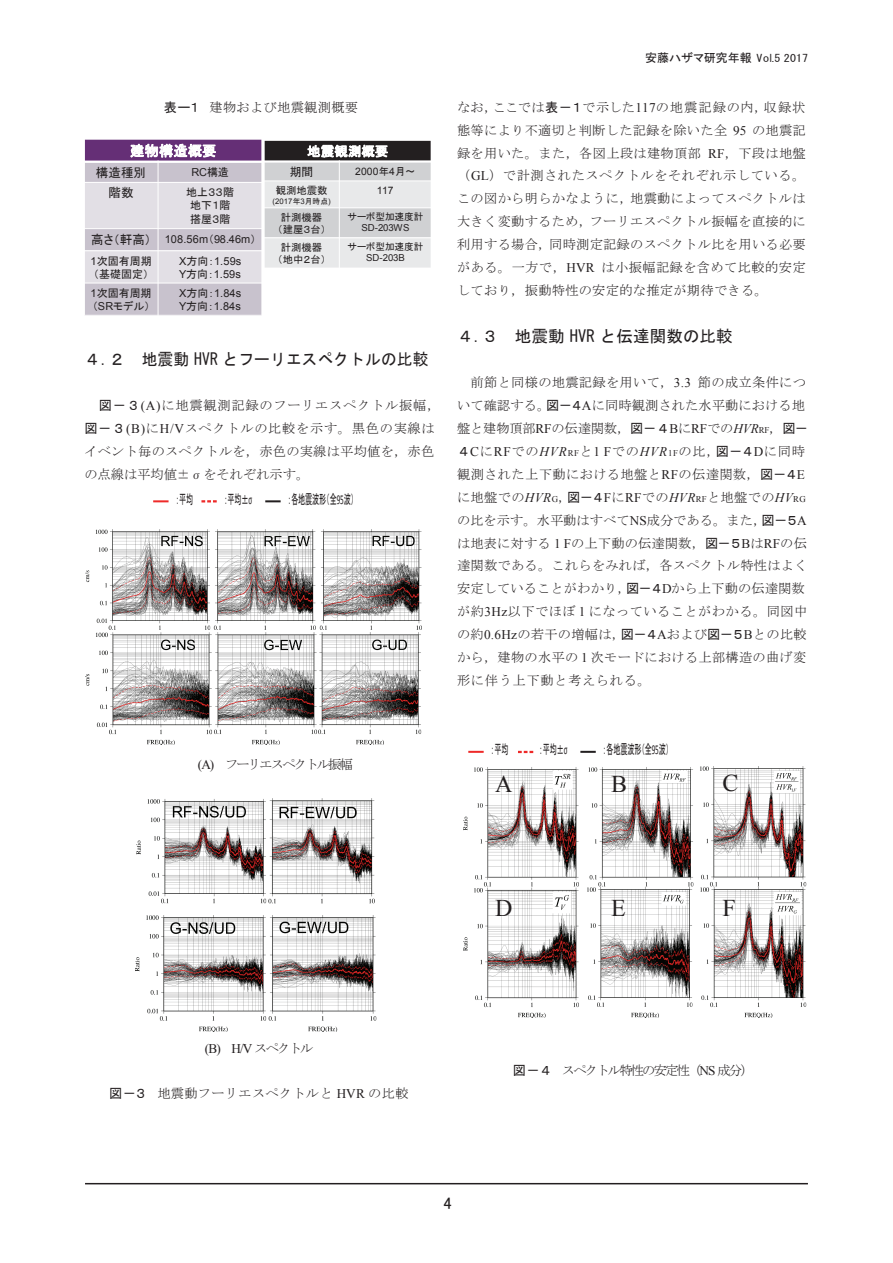
<style>
.page{position:relative;width:893px;height:1263px;background:#fff}
.page>*{position:absolute;margin:0;border:0;box-sizing:border-box;transform-origin:0 0}
.t1{font:24px "Times New Roman";color:#231f20}
.t2{font:16.5px "MS Gothic";letter-spacing:.01em;color:#231f20}
.t3{font:16.5px "MS P Gothic";color:#231f20}
.t4{font:14.1px "MS P Gothic";letter-spacing:.025em;color:#fff}
.t5{font:13.65px "MS P Gothic";letter-spacing:-.02em;color:#231f20;scale:.52 1}
.t6{font:13.2px/23px "MS Mincho";letter-spacing:.02em;color:#231f20}
.t7{font:13.2px "MS Mincho";letter-spacing:-.135em;color:#231f20}
.t8{font:13.2px "Times New Roman";color:#231f20}
.t9{font:13.2px "MS P Gothic";letter-spacing:.025em;color:#fff}
.t10{font:12.6px "MS P Gothic";color:#231f20}
.t11{font:12px "MS Gothic";color:#231f20}
.t12{font:11.85px "MS P Gothic";color:#231f20}
.t13{font:10.95px/12.9px "Arial";letter-spacing:.01em;color:#231f20}
.t14{font:10.95px/13.2px "MS P Gothic";color:#231f20}
.t15{font:10.35px/12.1px "MS P Gothic";color:#231f20;text-align:center}
.t16{font:10.35px "Arial";letter-spacing:.015em;color:#231f20}
.t17{font:9.6px "MS P Gothic";color:#231f20}
.t18{font:9.6px "Arial";letter-spacing:-.015em;color:#231f20}
.t19{font:7.8px "Arial";color:#231f20}
.s1{font-family:"MS Gothic"}
.s2{font-family:"MS P Gothic"}
.s3{font-family:"MS P Gothic";font-size:12.6px}
.s4{font-family:"Arial"}
.s5{font-family:"Times New Roman"}
.s6{font-family:"Calibri"}
.s7{font-size:10.5px}
.s8{font-family:"Times New Roman";font-style:italic}
.s9{font-family:"Times New Roman";font-size:8.85px}
.s10{font-family:"MS Mincho"}
</style>
<div class="page">
<div style="left:264px;top:140px;width:167px;height:21px;background:#231f20"></div>
<div style="left:264px;top:161px;width:75px;height:20px;background:#d0d1d3"></div>
<div style="left:339px;top:161px;width:92px;height:20px;background:#d0d1d3"></div>
<div style="left:264px;top:181px;width:75px;height:27px;background:#e8e9ea"></div>
<div style="left:339px;top:181px;width:92px;height:27px;background:#e8e9ea"></div>
<div style="left:264px;top:208px;width:75px;height:30px;background:#d0d1d3"></div>
<div style="left:339px;top:208px;width:92px;height:30px;background:#d0d1d3"></div>
<div style="left:264px;top:238px;width:75px;height:30px;background:#e8e9ea"></div>
<div style="left:339px;top:238px;width:92px;height:30px;background:#e8e9ea"></div>
<hr style="left:339px;top:160px;width:1px;height:108px;background:#fff">
<hr style="left:264px;top:160px;width:167px;height:3px;background:#fff">
<hr style="left:264px;top:181px;width:167px;height:1px;background:#fff">
<hr style="left:264px;top:207px;width:167px;height:1px;background:#fff">
<hr style="left:264px;top:237px;width:167px;height:1px;background:#fff">
<hr style="left:264px;top:140px;width:1px;height:128px;background:#fff">
<hr style="left:264px;top:140px;width:167px;height:1px;background:#fff">
<svg style="left:307px;top:145px;width:81px;height:16px"></svg>
<div style="left:84px;top:139px;width:178px;height:23px;background:#652f76"></div>
<div style="left:84px;top:162px;width:74px;height:20px;background:#c8c2cd"></div>
<div style="left:158px;top:162px;width:104px;height:20px;background:#c8c2cd"></div>
<div style="left:84px;top:182px;width:74px;height:47px;background:#e2dfe5"></div>
<div style="left:158px;top:182px;width:104px;height:47px;background:#e2dfe5"></div>
<div style="left:84px;top:229px;width:74px;height:22px;background:#c8c2cd"></div>
<div style="left:158px;top:229px;width:104px;height:22px;background:#c8c2cd"></div>
<div style="left:84px;top:251px;width:74px;height:32px;background:#e2dfe5"></div>
<div style="left:158px;top:251px;width:104px;height:32px;background:#e2dfe5"></div>
<div style="left:84px;top:283px;width:74px;height:32px;background:#c8c2cd"></div>
<div style="left:158px;top:283px;width:104px;height:32px;background:#c8c2cd"></div>
<hr style="left:158px;top:161px;width:1px;height:155px;background:#fff">
<hr style="left:84px;top:161px;width:178px;height:2px;background:#fff">
<hr style="left:84px;top:182px;width:178px;height:1px;background:#fff">
<hr style="left:84px;top:228px;width:178px;height:1px;background:#fff">
<hr style="left:84px;top:250px;width:178px;height:1px;background:#fff">
<hr style="left:84px;top:283px;width:178px;height:1px;background:#fff">
<hr style="left:84px;top:139px;width:1px;height:177px;background:#fff">
<hr style="left:261px;top:139px;width:1px;height:177px;background:#fff">
<hr style="left:84px;top:139px;width:178px;height:1px;background:#fff">
<svg style="left:130px;top:144px;width:86px;height:14px"></svg>
<svg style="left:468px;top:751px;width:16px;height:2px"></svg>
<svg style="left:580px;top:751px;width:16px;height:2px"></svg>
<svg style="left:153px;top:500px;width:16px;height:2px"></svg>
<svg style="left:265px;top:500px;width:16px;height:2px"></svg>
<svg style="left:201px;top:500px;width:16px;height:2px"></svg>
<svg style="left:518px;top:751px;width:15px;height:2px"></svg>
<hr style="left:85px;top:1183px;width:723px;height:1px;background:#231f20">
<img style="left:85px;top:529px;width:336px;height:215px">
<img style="left:136px;top:798px;width:241px;height:233px">
<img style="left:464px;top:766px;width:343px;height:252px">
<p class="t6" style="left:164px;top:95px;width:196px"><span class="s1">表ー１</span> 建物および地震観測概要</p>
<p class="t4" style="left:130px;top:144px;width:88px">建物構造概要</p>
<p class="t10" style="left:96px;top:166px;width:52px">構造種別</p>
<p class="t13" style="left:191px;top:165px;width:39px">RC<span class="s2">構造</span></p>
<p class="t10" style="left:109px;top:187px;width:27px">階数</p>
<p class="t14" style="left:186px;top:186px;width:49px;text-align:center">地上３３階地下１階搭屋３階</p>
<p class="t13" style="left:91px;top:232px;width:166px"><span class="s3">高さ（軒高）</span> 108.56m<span class="s2">（</span>98.46m<span class="s2">）</span></p>
<p class="t14" style="left:90px;top:254px;width:63px"><span class="s4">1</span>次固有周期（基礎固定）</p>
<p class="t13" style="left:179px;top:255px;width:64px">X<span class="s2">方向：</span>1.59s<br>Y<span class="s2">方向：</span>1.59s</p>
<p class="t14" style="left:90px;top:287px;width:63px"><span class="s4">1</span>次固有周期（<span class="s4">SR</span>モデル）</p>
<p class="t13" style="left:179px;top:287px;width:64px">X<span class="s2">方向：</span>1.84s<br>Y<span class="s2">方向：</span>1.84s</p>
<p class="t9" style="left:307px;top:145px;width:83px">地震観測概要</p>
<p class="t12" style="left:290px;top:165px;width:25px">期間</p>
<p class="t16" style="left:355px;top:164px;width:62px">2000<span class="s2">年</span>4<span class="s2">月～</span></p>
<p class="t15" style="left:276px;top:184px;width:53px">観測地震数</p>
<p class="t19" style="left:272px;top:196px;width:60px">(2017<span class="s2">年</span>3<span class="s2">月時点</span>)</p>
<p class="t16" style="left:377px;top:183px;width:18px">117</p>
<p class="t15" style="left:278px;top:211px;width:50px">計測機器（建屋３台）</p>
<p class="t17" style="left:347px;top:212px;width:78px">サーボ型加速度計</p>
<p class="t18" style="left:361px;top:222px;width:50px">SD-203WS</p>
<p class="t15" style="left:278px;top:241px;width:50px">計測機器（地中２台）</p>
<p class="t17" style="left:347px;top:242px;width:77px">サーボ型加速度計</p>
<p class="t18" style="left:366px;top:252px;width:40px">SD-203B</p>
<p class="t2" style="left:84px;top:351px;width:346px">４．２　地震動 HVR とフーリエスペクトルの比較</p>
<p class="t6" style="left:84px;top:394px;width:358px;text-indent:14px"><span class="s1">図－３</span><span class="s5">(A)</span>に地震観測記録のフーリエスペクトル振幅，<span class="s1">図－３</span><span class="s5">(B)</span>に<span class="s5">H/V</span>スペクトルの比較を示す。黒色の実線はイベント毎のスペクトルを，赤色の実線は平均値を，赤色の点線は平均値±σをそれぞれ示す。</p>
<p class="t5" style="left:176px;top:492px;width:35px">：平均</p>
<p class="t5" style="left:224px;top:492px;width:56px">：平均±<span class="s6">σ</span></p>
<p class="t5" style="left:288px;top:492px;width:129px">：各地震波形（全<span class="s6">95</span>波）</p>
<p class="t7" style="left:198px;top:758px;width:157px"><span class="s5">(A)</span> フーリエスペクトル振幅</p>
<p class="t11" style="left:645px;top:52px;width:164px">安藤ハザマ研究年報 <span class="s7">Vol.5 2017</span></p>
<p class="t6" style="left:457px;top:95px;width:350px;text-align:justify">なお，ここでは<span class="s1">表－１</span>で示した<span class="s5">117</span>の地震記録の内，収録状態等により不適切と判断した記録を除いた全 <span class="s5">95</span> の地震記録を用いた。また，各図上段は建物頂部 <span class="s5">RF</span>，下段は地盤（<span class="s5">GL</span>）で計測されたスペクトルをそれぞれ示している。この図から明らかなように，地震動によってスペクトルは大きく変動するため，フーリエスペクトル振幅を直接的に利用する場合，同時測定記録のスペクトル比を用いる必要がある。一方で，<span class="s5">HVR</span> は小振幅記録を含めて比較的安定しており，振動特性の安定的な推定が期待できる。</p>
<p class="t2" style="left:457px;top:328px;width:277px">４．３　地震動 HVR と伝達関数の比較</p>
<p class="t6" style="left:457px;top:371px;width:352px">　前節と同様の地震記録を用いて，<span class="s5">3.3</span> 節の成立条件について確認する。<span class="s1">図－４</span><span class="s5">A</span>に同時観測された水平動における地盤と建物頂部<span class="s5">RF</span>の伝達関数，<span class="s1">図－４</span><span class="s5">B</span>に<span class="s5">RF</span>での<span class="s8">HVR</span><span class="s9">RF</span>，<span class="s1">図－<br>４</span><span class="s5">C</span>に<span class="s5">RF</span>での<span class="s8">HVR</span><span class="s9">RF</span>と<span class="s5">1 F</span>での<span class="s8">HVR</span><span class="s9">1F</span>の比，<span class="s1">図－４</span><span class="s5">D</span>に同時観測された上下動における地盤と<span class="s5">RF</span>の伝達関数，<span class="s1">図－４</span><span class="s5">E</span>に地盤での<span class="s8">HVR</span><span class="s9">G</span>，<span class="s1">図－４</span><span class="s5">F</span>に<span class="s5">RF</span>での<span class="s8">HVR</span><span class="s9">RF</span>と地盤での<span class="s8">HV</span><span class="s9">RG</span>の比を示す。水平動はすべて<span class="s5">NS</span>成分である。また，<span class="s1">図－５</span><span class="s5">A</span>は地表に対する <span class="s5">1 F</span>の上下動の伝達関数，<span class="s1">図－５</span><span class="s5">B</span>は<span class="s5">RF</span>の伝達関数である。これらをみれば，各スペクトル特性はよく安定していることがわかり，<span class="s1">図－４</span><span class="s5">D</span>から上下動の伝達関数が約<span class="s5">3Hz</span>以下でほぼ <span class="s5">1</span> になっていることがわかる。同図中の約<span class="s5">0.6Hz</span>の若干の増幅は，<span class="s1">図－４</span><span class="s5">A</span>および<span class="s1">図－５</span><span class="s5">B</span>との比較から，建物の水平の <span class="s5">1</span> 次モードにおける上部構造の曲げ変形に伴う上下動と考えられる。</p>
<p class="t5" style="left:491px;top:743px;width:35px">：平均</p>
<p class="t5" style="left:539px;top:743px;width:56px">：平均±<span class="s6">σ</span></p>
<p class="t5" style="left:603px;top:743px;width:129px">：各地震波形（全<span class="s6">95</span>波）</p>
<h1 class="t1" style="left:495px;top:768px;width:19px">A</h1>
<h1 class="t1" style="left:611px;top:768px;width:18px">B</h1>
<h1 class="t1" style="left:723px;top:767px;width:18px">C</h1>
<h1 class="t1" style="left:495px;top:892px;width:19px">D</h1>
<h1 class="t1" style="left:611px;top:892px;width:16px">E</h1>
<h1 class="t1" style="left:722px;top:892px;width:15px">F</h1>
<p class="t8" style="left:205px;top:1040px;width:110px">(B) H/V <span class="s10">スペクトル</span></p>
<p class="t6" style="left:109px;top:1082px;width:301px"><span class="s1">図－３</span> 地震動フーリエスペクトルと <span class="s5">HVR</span> の比較</p>
<p class="t3" style="left:443px;top:1194px;width:10px">4</p>
<p class="t7" style="left:513px;top:1064px;width:242px"><span class="s1">図－４</span> スペクトル特性の安定性（<span class="s5">NS</span> 成分）</p>
</div>
